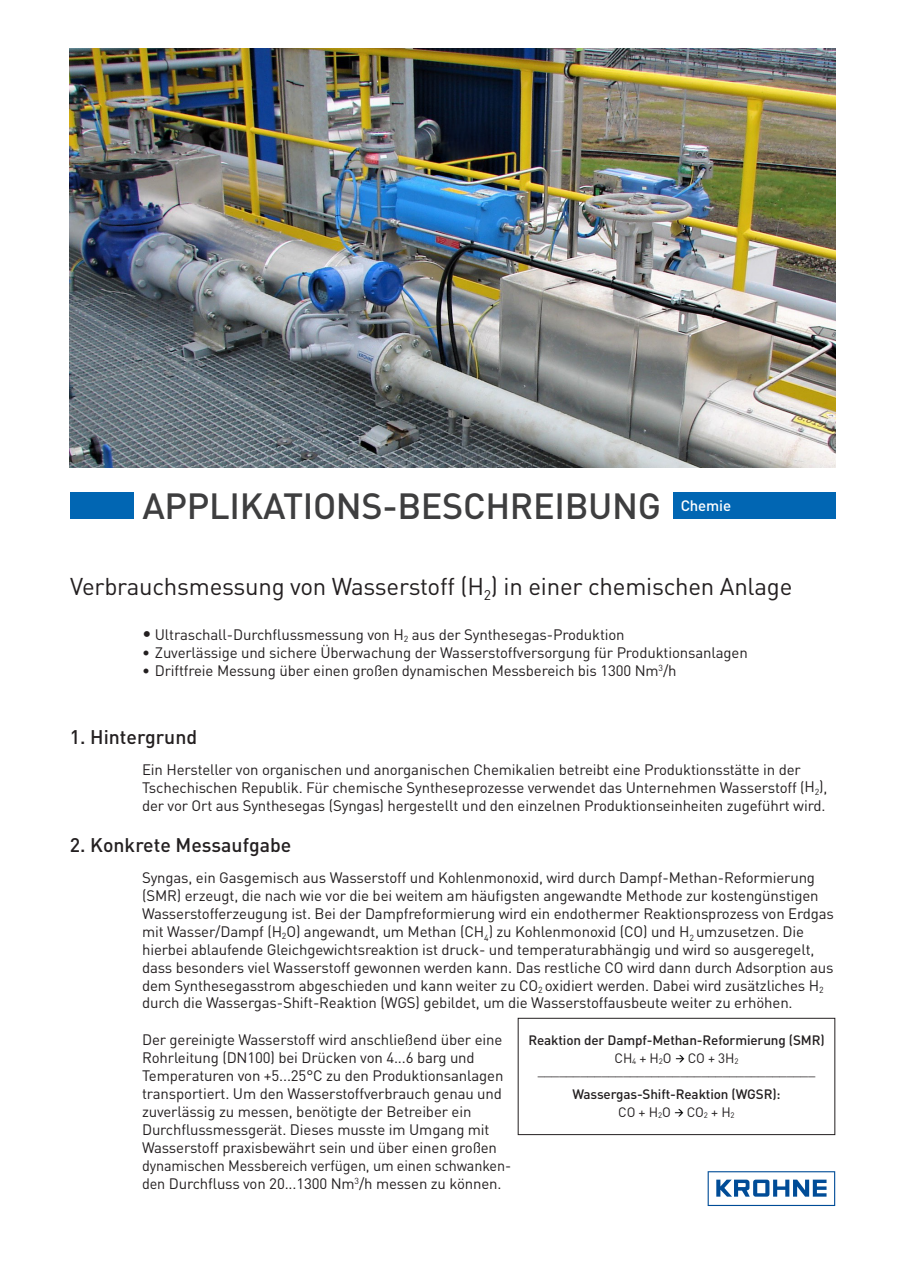
<style>
.page{position:relative;width:905px;height:1275px;background:#fff}
.page>*{position:absolute;margin:0;border:0;box-sizing:border-box;transform-origin:0 0}
.t1{font:500 36px "DIN Pro";letter-spacing:-.01em;color:#3e3e3f}
.t2{font:24px "DIN Pro";letter-spacing:-.01em;color:#231f20}
.t3{font:500 19.5px "DIN Pro";color:#231f20}
.t4{font:15px/18px "DIN Pro";letter-spacing:-.01em;color:#231f20}
.t5{font:500 15px "DIN Pro";letter-spacing:-.01em;color:#fff}
.t6{font:500 13.5px/18px "DIN Pro";letter-spacing:-.01em;color:#231f20;text-align:center}
.t7{font:13.5px "DIN Pro";color:#231f20}
.s1{font-size:18px}
.s2{font-weight:400}
</style>
<div class="page">
<div style="left:70px;top:492px;width:765px;height:27px;background:#0166b3"></div>
<div style="left:134px;top:492px;width:538px;height:53px;background:#fff"></div>
<svg style="left:708px;top:1171px;width:127px;height:35px"></svg>
<img style="left:70px;top:49px;width:765px;height:418px">
<div style="left:518px;top:1018px;width:317px;height:117px;border:1px solid #231f20"></div>
<svg style="left:674px;top:1109px;width:10px;height:8px"></svg>
<svg style="left:675px;top:1055px;width:9px;height:8px"></svg>
<h1 class="t1" style="left:142px;top:482px;width:520px">APPLIKATIONS-BESCHREIBUNG</h1>
<p class="t5" style="left:681px;top:495px;width:52px">Chemie</p>
<h2 class="t2" style="left:70px;top:570px;width:724px">Verbrauchsmessung von Wasserstoff (H<sub>2</sub>) in einer chemischen Anlage</h2>
<p class="t4" style="left:142px;top:625px;width:484px"><span class="s1">•</span> Ultraschall-Durchflussmessung von H<sub>2</sub> aus der Synthesegas-Produktion</p>
<p class="t4" style="left:142px;top:643px;width:607px">• Zuverlässige und sichere Überwachung der Wasserstoffversorgung für Produktionsanlagen</p>
<p class="t4" style="left:142px;top:661px;width:536px">• Driftfreie Messung über einen großen dynamischen Messbereich bis 1300 Nm<sup>3</sup>/h</p>
<h3 class="t3" style="left:70px;top:724px;width:129px">1. Hintergrund</h3>
<p class="t4" style="left:142px;top:760px;width:687px">Ein Hersteller von organischen und anorganischen Chemikalien betreibt eine Produktionsstätte in der<br>Tschechischen Republik. Für chemische Syntheseprozesse verwendet das Unternehmen Wasserstoff (H<sub>2</sub>), der vor Ort aus Synthesegas (Syngas) hergestellt und den einzelnen Produktionseinheiten zugeführt wird.</p>
<h3 class="t3" style="left:70px;top:832px;width:223px">2. Konkrete Messaufgabe</h3>
<p class="t4" style="left:142px;top:868px;width:693px">Syngas, ein Gasgemisch aus Wasserstoff und Kohlenmonoxid, wird durch Dampf-Methan-Reformierung (SMR) erzeugt, die nach wie vor die bei weitem am häufigsten angewandte Methode zur kostengünstigen Wasserstofferzeugung ist. Bei der Dampfreformierung wird ein endothermer Reaktionsprozess von Erdgas mit Wasser/Dampf (H<sub>2</sub>O) angewandt, um Methan (CH<sub>4</sub>) zu Kohlenmonoxid (CO) und H<sub>2</sub> umzusetzen. Die hierbei ablaufende Gleichgewichtsreaktion ist druck- und temperaturabhängig und wird so ausgeregelt, dass besonders viel Wasserstoff gewonnen werden kann. Das restliche CO wird dann durch Adsorption aus dem Synthesegasstrom abgeschieden und kann weiter zu CO<sub>2</sub> oxidiert werden. Dabei wird zusätzliches H<sub>2</sub></p>
<p class="t4" style="left:142px;top:993px;width:652px">durch die Wassergas-Shift-Reaktion (WGS) gebildet, um die Wasserstoffausbeute weiter zu erhöhen.</p>
<p class="t4" style="left:142px;top:1030px;width:371px">Der gereinigte Wasserstoff wird anschließend über eine Rohrleitung (DN100) bei Drücken von 4...6 barg und Temperaturen von +5...25°C zu den Produktionsanlagen transportiert. Um den Wasserstoffverbrauch genau und zuverlässig zu messen, benötigte der Betreiber ein Durchflussmessgerät. Dieses musste im Umgang mit Wasserstoff praxisbewährt sein und über einen großen dynamischen Messbereich verfügen, um einen schwanken&shy;den Durchfluss von 20...1300 Nm<sup>3</sup>/h messen zu können.</p>
<p class="t6" style="left:528px;top:1030px;width:298px">Reaktion der Dampf-Methan-Reformierung (SMR)<br><span class="s2">CH</span><sub>4</sub> <span class="s2">+ H</span><sub>2</sub><span class="s2">O CO + 3H</span><sub>2</sub></p>
<p class="t7" style="left:538px;top:1060px;width:279px">_______________________________________</p>
<p class="t6" style="left:572px;top:1084px;width:210px">Wassergas-Shift-Reaktion (WGSR):<br><span class="s2">CO + H</span><sub>2</sub><span class="s2">O CO</span><sub>2</sub> <span class="s2">+ H</span><sub>2</sub></p>
</div>
